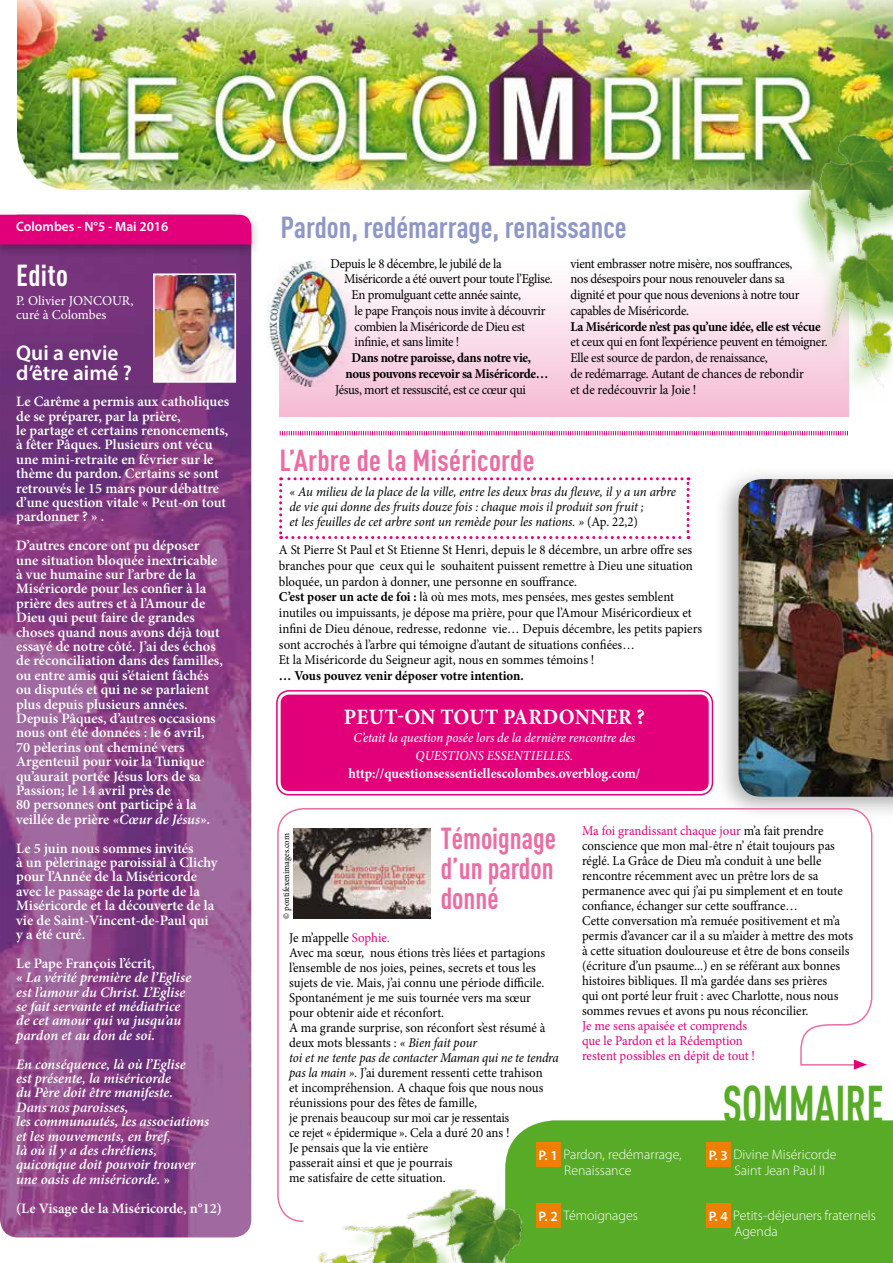
<style>
.page{position:relative;width:893px;height:1263px;background:#fff}
.page>*{position:absolute;margin:0;border:0;box-sizing:border-box;transform-origin:0 0}
.t1{font:700 52.35px "DIN Cond";color:#57ab27;scale:.84 1}
.t2{font:700 30px "DIN Cond";color:#8e97c7}
.t3{font:700 30px/30px "DIN Cond";color:#ea6ea3;text-align:justify;scale:.95 1}
.t4{font:700 30px "DIN Cond";color:#ea6ea3}
.t5{font:700 30px "DIN Cond";color:#fff}
.t6{font:700 21.9px "Minion Pro";letter-spacing:.01em;color:#fff;scale:.95 1}
.t7{font:600 21.3px/19.8px "Myriad Pro";color:#fff}
.t8{font:600 14.4px/14.4px "Minion Pro";color:#fff}
.t9{font:italic 600 14.4px/14.4px "Minion Pro";letter-spacing:-.005em;color:#fff}
.t10{font:700 14.25px "Minion Pro";letter-spacing:.005em;color:#fff;scale:.95 1}
.t11{font:300 13.8px/16.6px "Myriad Pro";color:#fff}
.t12{font:13.5px/15px "Minion Pro";letter-spacing:-.005em;color:#000;scale:.95 1}
.t13{font:13.5px/15.8px "Minion Pro";letter-spacing:-.025em;color:#000;scale:.95 1}
.t14{font:italic 13.5px/15px "Minion Pro";letter-spacing:-.005em;color:#000;scale:.95 1}
.t15{font:13.5px "Minion Pro";letter-spacing:-.03em;color:#000;scale:.95 1}
.t16{font:700 13.5px/15.8px "Minion Pro";letter-spacing:-.02em;color:#000;scale:.95 1}
.t17{font:13.5px/15px "Minion Pro";letter-spacing:-.005em;color:#e2007a;scale:.95 1}
.t18{font:italic 500 13.5px/18px "Minion Pro";letter-spacing:.005em;color:#fff;text-align:center;scale:.95 1}
.t19{font:700 13.5px "Minion Pro";color:#000;scale:.95 1}
.t20{font:13.5px/14.2px "Minion Pro";color:#fff}
.t21{font:600 13.5px "Myriad Pro";color:#fff}
.t22{font:9px "Minion Pro";color:#000;scale:.95 1}
.s1{font-style:italic}
.s2{font-style:normal}
.s3{font-weight:700}
.s4{font-family:"Myriad Pro"}
.s5{color:#e2007a}
.s6{font-weight:600}
</style>
<div class="page">
<div style="left:280px;top:258px;width:569px;height:159px;background:linear-gradient(to bottom,#fff,#f5bad3)"></div>
<img style="left:17px;top:0;width:876px;height:190px">
<img style="left:0;top:258px;width:251px;height:979px">
<div style="left:0;top:210px;width:260px;height:48px;background:#000;opacity:.3"></div>
<div style="left:0;top:215px;width:251px;height:29px;background:#e2007a"></div>
<img style="left:156px;top:276px;width:77px;height:104px">
<div style="left:153px;top:273px;width:83px;height:110px;border:2px solid #fff"></div>
<svg style="left:279px;top:430px;width:569px;height:6px"></svg>
<div style="left:281px;top:694px;width:428px;height:97px;background:#e2007a;border-radius:9px"></div>
<div style="left:276px;top:690px;width:437px;height:105px;border:2px solid #e2007a;border-radius:12px"></div>
<div style="left:284px;top:697px;width:422px;height:91px;border:2px solid #e2007a;border-radius:5px"></div>
<div style="left:714px;top:466px;width:179px;height:355px;background:#000;opacity:.34"></div>
<img style="left:738px;top:479px;width:155px;height:318px">
<div style="left:790px;top:133px;width:103px;height:277px;background:#57ab27;opacity:.52"></div>
<img style="left:770px;top:120px;width:123px;height:280px">
<div style="left:541px;top:1120px;width:352px;height:143px;background:#57ab27"></div>
<div style="left:536px;top:1203px;width:25px;height:25px;background:#ee7f00"></div>
<div style="left:706px;top:1203px;width:25px;height:25px;background:#ee7f00"></div>
<img style="left:318px;top:1223px;width:221px;height:40px">
<svg style="left:277px;top:807px;width:596px;height:416px"></svg>
<svg style="left:854px;top:1059px;width:13px;height:10px"></svg>
<svg style="left:279px;top:477px;width:410px;height:62px"></svg>
<svg style="left:279px;top:259px;width:71px;height:130px"></svg>
<img style="left:267px;top:261px;width:83px;height:125px">
<p class="t21" style="left:16px;top:218px;width:154px">Colombes - N°5 - Mai 2016</p>
<h2 class="t5" style="left:16px;top:257px;width:53px">Edito</h2>
<p class="t20" style="left:16px;top:294px;width:119px">P. Olivier JONCOUR, curé à Colombes</p>
<h3 class="t7" style="left:16px;top:343px;width:117px">Qui a envie d’être aimé ?</h3>
<p class="t8" style="left:16px;top:394px;width:215px">Le Carême a permis aux catholiques de se préparer, par la prière,<br>le partage et certains renoncements, à fêter Pâques. Plusieurs ont vécu une mini-retraite en février sur le thème du pardon. Certains se sont retrouvés le 15 mars pour débattre d’une question vitale « Peut-on tout pardonner ? » .</p>
<p class="t8" style="left:16px;top:538px;width:208px">D’autres encore ont pu déposer une situation bloquée inextricable à vue humaine sur l’arbre de la<br>Miséricorde pour les confier à la prière des autres et à l’Amour de<br>Dieu qui peut faire de grandes choses quand nous avons déjà tout essayé de notre côté. J’ai des échos de réconciliation dans des familles, ou entre amis qui s’étaient fâchés ou disputés et qui ne se parlaient plus depuis plusieurs années.<br>Depuis Pâques, d’autres occasions nous ont été données : le 6 avril,<br>70 pèlerins ont cheminé vers<br>Argenteuil pour voir la Tunique qu’aurait portée Jésus lors de sa<br>Passion; le 14 avril près de<br>80 personnes ont participé à la veillée de prière <span class="s1">«Cœur de Jésus».</span></p>
<p class="t8" style="left:16px;top:841px;width:203px">Le 5 juin nous sommes invités<br>à un pèlerinage paroissial à Clichy pour l’Année de la Miséricorde avec le passage de la porte de la<br>Miséricorde et la découverte de la vie de Saint-Vincent-de-Paul qui y a été curé.</p>
<p class="t9" style="left:16px;top:956px;width:177px"><span class="s2">Le Pape François l’écrit,<br>«</span> La vérité première de l’Eglise est l’amour du Christ. L’Eglise se fait servante et médiatrice de cet amour qui va jusqu’au pardon et au don de soi.</p>
<p class="t9" style="left:16px;top:1057px;width:195px">En conséquence, là où l’Eglise<br>est présente, la miséricorde<br>du Père doit être manifeste.<br>Dans nos paroisses,<br>les communautés, les associations et les mouvements, en bref,<br>là où il y a des chrétiens, quiconque doit pouvoir trouver une oasis de miséricorde. <span class="s2">»</span></p>
<p class="t8" style="left:16px;top:1201px;width:207px">(Le Visage de la Miséricorde, n°12)</p>
<h2 class="t2" style="left:281px;top:209px;width:348px">Pardon, redémarrage, renaissance</h2>
<p class="t13" style="left:331px;top:255px;width:182px">Depuis le 8 décembre, le jubilé de la</p>
<p class="t15" style="left:344px;top:270px;width:221px">Miséricorde a été ouvert pour toute l’Eglise.</p>
<p class="t15" style="left:352px;top:286px;width:180px">En promulguant cette année sainte,</p>
<p class="t15" style="left:355px;top:301px;width:202px">le pape François nous invite à découvrir</p>
<p class="t13" style="left:355px;top:318px;width:181px">combien la Miséricorde de Dieu est</p>
<p class="t13" style="left:355px;top:334px;width:112px">infinie, et sans limite !</p>
<p class="t16" style="left:346px;top:350px;width:215px;text-indent:6px">Dans notre paroisse, dans notre vie, nous pouvons recevoir sa Miséricorde…</p>
<p class="t15" style="left:335px;top:380px;width:202px">Jésus, mort et ressuscité, est ce cœur qui</p>
<p class="t13" style="left:571px;top:255px;width:243px">vient embrasser notre misère, nos souffrances, nos désespoirs pour nous renouveler dans sa dignité et pour que nous devenions à notre tour capables de Miséricorde.</p>
<p class="t16" style="left:571px;top:318px;width:265px">La Miséricorde n’est pas qu’une idée, elle est vécue</p>
<p class="t13" style="left:571px;top:334px;width:272px">et ceux qui en font l’expérience peuvent en témoigner.<br>Elle est source de pardon, de renaissance,<br>de redémarrage. Autant de chances de rebondir<br>et de redécouvrir la Joie !</p>
<h2 class="t4" style="left:280px;top:442px;width:256px">L’Arbre de la Miséricorde</h2>
<p class="t14" style="left:289px;top:484px;width:408px">« Au milieu de la place de la ville, entre les deux bras du fleuve, il y a un arbre de vie qui donne des fruits douze fois : chaque mois il produit son fruit ;<br>et les feuilles de cet arbre sont un remède pour les nations. » <span class="s2">(Ap. 22,2)</span></p>
<p class="t12" style="left:279px;top:542px;width:447px;line-height:15.8px">A St Pierre St Paul et St Etienne St Henri, depuis le 8 décembre, un arbre offre ses branches pour que ceux qui le souhaitent puissent remettre à Dieu une situation bloquée, un pardon à donner, une personne en souffrance.<br><span class="s3">C’est poser un acte de foi :</span> <span class="s4">l</span>à où mes mots, mes pensées, mes gestes semblent inutiles ou impuissants, je dépose ma prière, pour que l’Amour Miséricordieux et infini de Dieu dénoue, redresse, redonne vie… Depuis décembre, les petits papiers sont accrochés à l’arbre qui témoigne d’autant de situations confiées…<br>Et la Miséricorde du Seigneur agit, nous en sommes témoins !</p>
<p class="t19" style="left:279px;top:666px;width:259px">… Vous pouvez venir déposer votre intention.</p>
<h3 class="t6" style="left:344px;top:701px;width:318px">Peut-on tout pard onner ?</h3>
<p class="t18" style="left:353px;top:728px;width:298px">C’etait la question posée lors de la dernière rencontre des<br>Questions essentielles.</p>
<p class="t10" style="left:349px;top:763px;width:308px">http://questionsessentiellescolombes.overblog.com/</p>
<p class="t12" style="left:582px;top:823px;width:287px"><span class="s5">Ma foi grandissant chaque jour</span> m’a fait prendre conscience que mon mal-être n’ était toujours pas réglé. La Grâce de Dieu m’a conduit à une belle rencontre récemment avec un prêtre lors de sa permanence avec qui j’ai pu simplement et en toute confiance, échanger sur cette souffrance…<br>Cette conversation m’a remuée positivement et m’a permis d’avancer car il a su m’aider à mettre des mots à cette situation douloureuse et être de bons conseils (écriture d’un psaume...) en se référant aux bonnes histoires bibliques. Il m’a gardée dans ses prières<br>qui ont porté leur fruit : avec Charlotte, nous nous sommes revues et avons pu nous réconcilier.</p>
<p class="t17" style="left:582px;top:1018px;width:184px">Je me sens apaisée et comprends que le Pardon et la Rédemption restent possibles en dépit de tout !</p>
<h2 class="t3" style="left:441px;top:822px;width:123px">Témoignage d’un pardon donné</h2>
<p class="t12" style="left:289px;top:930px;width:285px">Je m’appelle <span class="s5">Sophie.<br></span>Avec ma sœur, nous étions très liées et partagions l’ensemble de nos joies, peines, secrets et tous les sujets de vie. Mais, j’ai connu une période difficile.<br>Spontanément je me suis tournée vers ma sœur pour obtenir aide et réconfort.<br>A ma grande surprise, son réconfort s’est résumé à deux mots blessants : <span class="s1">« Bien fait pour<br>toi et ne tente pas de contacter Maman qui ne te tendra pas la main ».</span> J’ai durement ressenti cette trahison<br>et incompréhension. A chaque fois que nous nous réunissions pour des fêtes de famille,<br>je prenais beaucoup sur moi car je ressentais<br>ce rejet « épidermique ». Cela a duré 20 ans !<br>Je pensais que la vie entière<br>passerait ainsi et que je pourrais<br>me satisfaire de cette situation.</p>
<p class="t22" style="left:280px;top:918px;width:91px;rotate:-90deg">© pontifexenimages.com</p>
<h1 class="t1" style="left:723px;top:1073px;width:188px">Sommaire</h1>
<p class="t11" style="left:564px;top:1146px;width:119px;text-indent:-26px"><span class="s6">P. 1</span> Pardon, redémarrage,<br>Renaissance</p>
<p class="t11" style="left:539px;top:1207px;width:101px"><span class="s6">P. 2</span> Témoignages</p>
<p class="t11" style="left:734px;top:1146px;width:103px;text-indent:-26px"><span class="s6">P. 3</span> Divine Miséricorde<br>Saint Jean Paul II</p>
<p class="t11" style="left:734px;top:1207px;width:143px;text-indent:-26px"><span class="s6">P. 4</span> Petits-déjeuners fraternels<br>Agenda</p>
</div>
